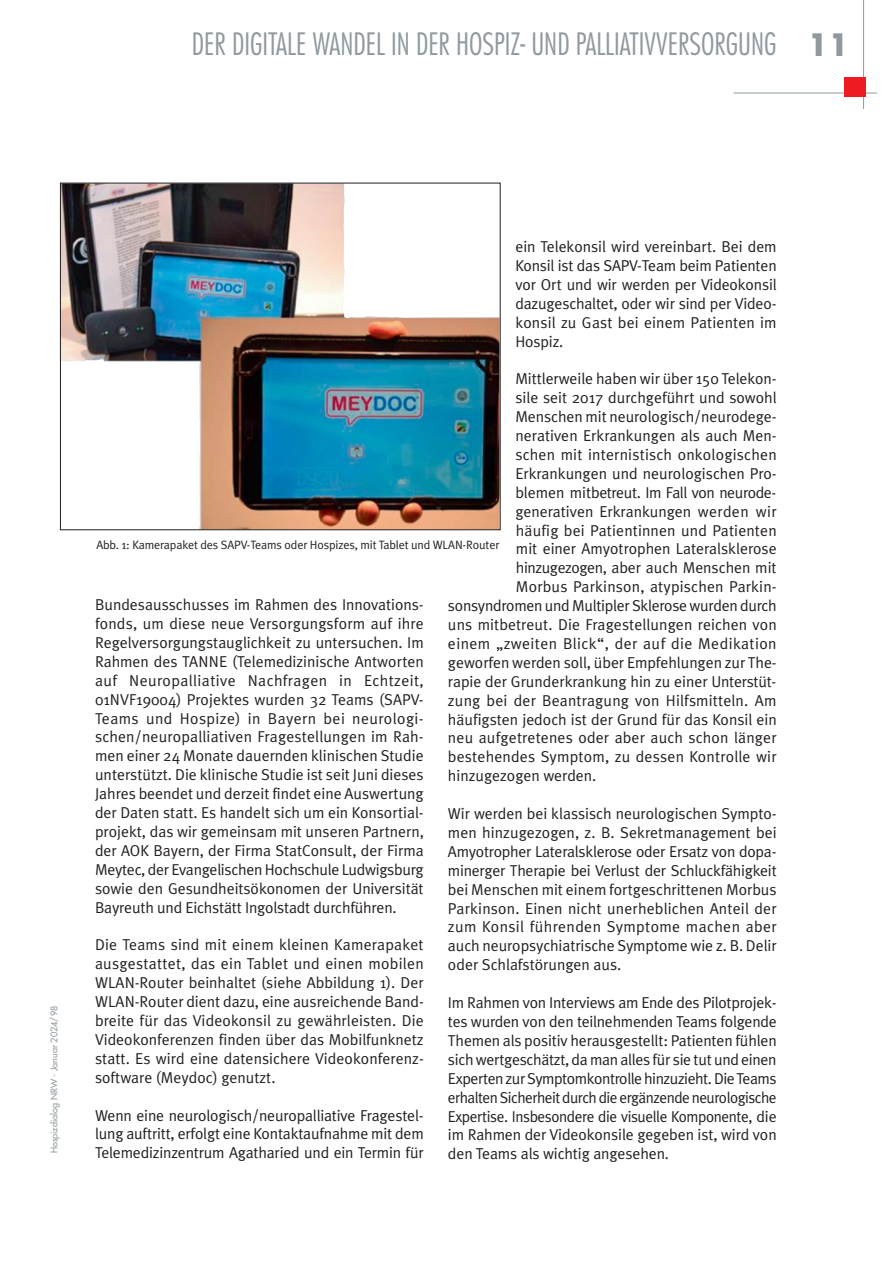
<style>
.page{position:relative;width:893px;height:1263px;background:#fff}
.page>*{position:absolute;margin:0;border:0;box-sizing:border-box;transform-origin:0 0}
.t1{font:300 condensed 30px "Futura";color:#8f999f}
.t2{font:700 30px "Futura";color:#8f999f}
.t3{font:15.75px/18.9px "Meta Plus Normal";color:#231f20;text-align:justify}
.t4{font:15.75px "Meta Plus Normal";letter-spacing:-.02em;color:#231f20}
.t5{font:15.75px "Meta Plus Normal";letter-spacing:.025em;color:#231f20}
.t6{font:15.75px "Meta Plus Normal";letter-spacing:-.025em;color:#231f20}
.t7{font:12.15px "Meta Plus Normal";letter-spacing:-.01em;color:#231f20}
.t8{font:9px "Futura";color:#8f999f}
</style>
<div class="page">
<hr style="left:863px;top:0;width:1px;height:109px;background:#8f999f">
<hr style="left:733px;top:93px;width:144px;height:1px;background:#8f999f">
<div style="left:844px;top:77px;width:22px;height:19px;background:#ed1c24"></div>
<img style="left:62px;top:185px;width:436px;height:343px">
<div style="left:60px;top:183px;width:440px;height:347px;border:1px solid #231f20"></div>
<h1 class="t1" style="left:192px;top:31px;width:586px">DER DIGITALE WANDEL IN DER HOSPIZ- UND PALLIATIVVERSORGUNG</h1>
<h1 class="t2" style="left:808px;top:31px;width:43px">11</h1>
<p class="t8" style="left:50px;top:1153px;width:149px;rotate:-90deg">Hospizdialog NRW - Januar 2024/98</p>
<p class="t3" style="left:515px;top:238px;width:263px">ein Telekonsil wird vereinbart. Bei dem Konsil ist das SAPV-Team beim Patienten vor Ort und wir werden per Videokonsil dazugeschaltet, oder wir sind per Video&shy;konsil zu Gast bei einem Patienten im Hospiz.</p>
<p class="t3" style="left:515px;top:371px;width:263px">Mittlerweile haben wir über 150 Telekon-</p>
<p class="t3" style="left:515px;top:389px;width:263px">sile seit 2017 durchgeführt und sowohl</p>
<p class="t3" style="left:515px;top:408px;width:263px">Menschen mit neurologisch/neurodege-</p>
<p class="t3" style="left:515px;top:427px;width:263px">nerativen Erkrankungen als auch Men-</p>
<p class="t3" style="left:515px;top:446px;width:263px">schen mit internistisch onkologischen</p>
<p class="t3" style="left:515px;top:465px;width:263px">Erkrankungen und neurologischen Pro-</p>
<p class="t6" style="left:515px;top:486px;width:262px">blemen mitbetreut. Im Fall von neurode-</p>
<p class="t3" style="left:515px;top:503px;width:263px">generativen Erkrankungen werden wir</p>
<p class="t3" style="left:516px;top:522px;width:262px">häufig bei Patientinnen und Patienten</p>
<p class="t3" style="left:516px;top:541px;width:262px">mit einer Amyotrophen Lateralsklerose</p>
<p class="t3" style="left:516px;top:560px;width:262px">hinzugezogen, aber auch Menschen mit</p>
<p class="t3" style="left:516px;top:578px;width:262px">Morbus Parkinson, atypischen Parkin-</p>
<p class="t4" style="left:448px;top:600px;width:330px">sonsyndromen und Multipler Sklerose wurden durch</p>
<p class="t3" style="left:448px;top:616px;width:330px">uns mitbetreut. Die Fragestellungen reichen von</p>
<p class="t5" style="left:448px;top:637px;width:330px">einem „zweiten Blick“, der auf die Medikation</p>
<p class="t3" style="left:448px;top:654px;width:330px">geworfen werden soll, über Empfehlungen zur The-</p>
<p class="t3" style="left:448px;top:673px;width:330px">rapie der Grunderkrankung hin zu einer Unterstüt-</p>
<p class="t3" style="left:448px;top:692px;width:330px">zung bei der Beantragung von Hilfsmitteln. Am</p>
<p class="t3" style="left:448px;top:711px;width:330px">häufigsten jedoch ist der Grund für das Konsil ein</p>
<p class="t3" style="left:448px;top:730px;width:330px">neu aufgetretenes oder aber auch schon länger</p>
<p class="t3" style="left:448px;top:749px;width:330px">bestehendes Symptom, zu dessen Kontrolle wir</p>
<p class="t3" style="left:448px;top:767px;width:150px">hinzugezogen werden.</p>
<p class="t3" style="left:448px;top:805px;width:330px">Wir werden bei klassisch neurologischen Sympto&shy;men hinzugezogen, z. B. Sekretmanagement bei Amyotropher Lateralsklerose oder Ersatz von dopa&shy;minerger Therapie bei Verlust der Schluckfähigkeit bei Menschen mit einem fortgeschrittenen Morbus Parkinson. Einen nicht unerheblichen Anteil der zum Konsil führenden Symptome machen aber auch neuropsychiatrische Symptome wie z. B. Delir oder Schlafstörungen aus.</p>
<p class="t3" style="left:448px;top:994px;width:330px">Im Rahmen von Interviews am Ende des Pilotprojek&shy;tes wurden von den teilnehmenden Teams folgende Themen als positiv herausgestellt: Patienten fühlen sich wertgeschätzt, da man alles für sie tut und einen Experten zur Symptomkontrolle hinzuzieht. Die Teams erhalten Sicherheit durch die ergänzende neurologische Expertise. Insbesondere die visuelle Komponente, die im Rahmen der Video konsile gegeben ist, wird von den Teams als wichtig angesehen.</p>
<p class="t7" style="left:96px;top:540px;width:405px">Abb. 1: Kamerapaket des SAPV-Teams oder Hospizes, mit Tablet und WLAN-Router</p>
<p class="t3" style="left:95px;top:596px;width:330px">Bundesausschusses im Rahmen des Innovations&shy;fonds, um diese neue Versorgungsform auf ihre Regelversorgungstauglichkeit zu untersuchen. Im Rahmen des TANNE (Telemedizinische Antworten auf Neuropalliative Nachfragen in Echtzeit, 01NVF19004) Projektes wurden 32 Teams (SAPV-Teams und Hospize) in Bayern bei neurologi&shy;schen/neuropalliativen Fragestellungen im Rah&shy;men einer 24 Monate dauernden klinischen Studie unterstützt. Die klinische Studie ist seit Juni dieses Jahres beendet und derzeit findet eine Auswertung der Daten statt. Es handelt sich um ein Konsortial&shy;projekt, das wir gemeinsam mit unseren Partnern, der AOK Bayern, der Firma StatConsult, der Firma Meytec, der Evangelischen Hochschule Ludwigsburg sowie den Gesundheitsökonomen der Universität Bayreuth und Eichstätt Ingolstadt durchführen.</p>
<p class="t3" style="left:95px;top:937px;width:330px">Die Teams sind mit einem kleinen Kamerapaket ausgestattet, das ein Tablet und einen mobilen WLAN-Router beinhaltet (siehe Abbildung 1). Der WLAN-Router dient dazu, eine ausreichende Band&shy;breite für das Videokonsil zu gewährleisten. Die Videokonferenzen finden über das Mobilfunknetz statt. Es wird eine datensichere Videokonferenz&shy;software (Meydoc) genutzt.</p>
<p class="t3" style="left:95px;top:1107px;width:330px">Wenn eine neurologisch/neuropalliative Fragestel&shy;lung auftritt, erfolgt eine Kontaktaufnahme mit dem Telemedizinzentrum Agatharied und ein Termin für</p>
</div>
